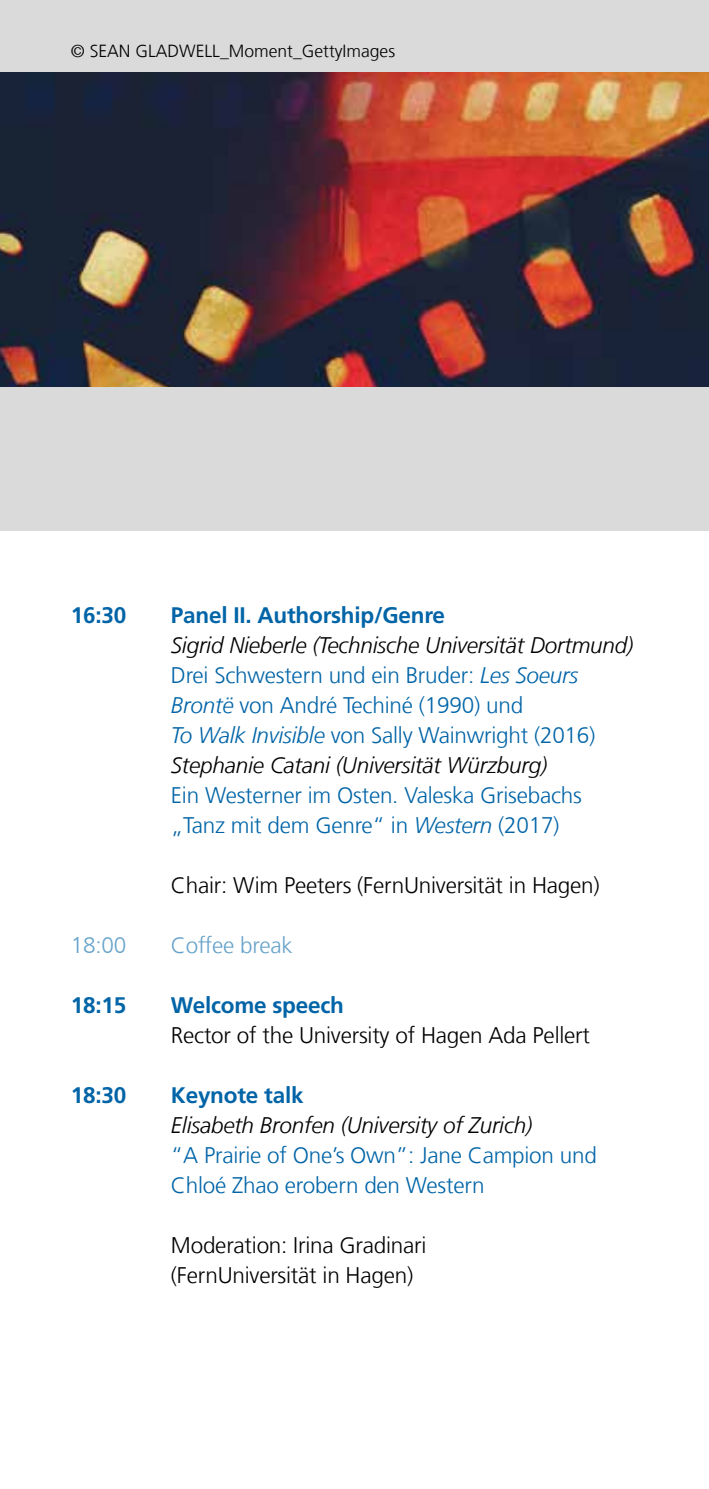
<style>
.page{position:relative;width:709px;height:1489px;background:#fff}
.page>*{position:absolute;margin:0;border:0;box-sizing:border-box;transform-origin:0 0}
.t1{font:italic 300 22.5px/30px "Frutiger LT Com";letter-spacing:-.01em;color:#000}
.t2{font:300 22.5px/30px "Frutiger LT Com";letter-spacing:-.01em;color:#0064a7}
.t3{font:300 22.5px/30px "Frutiger LT Com";letter-spacing:-.01em;color:#000}
.t4{font:700 22.5px "Frutiger LT Com";letter-spacing:-.01em;color:#0064a7}
.t5{font:300 22.5px "Frutiger LT Com";letter-spacing:-.01em;color:#66a2ca}
.t6{font:300 17.5px "Frutiger LT Com";color:#000}
.s1{font-style:normal;color:#0064a7}
.s2{color:#0064a7}
.s3{font-style:italic}
</style>
<div class="page">
<div style="left:0;top:0;width:709px;height:530px;background:#dadada"></div>
<img style="left:0;top:73px;width:709px;height:314px">
<p class="t6" style="left:71px;top:41px;width:326px">© SEAN GLADWELL_Moment_GettyImages</p>
<p class="t4" style="left:71px;top:602px;width:57px">16:30</p>
<p class="t4" style="left:171px;top:602px;width:276px">Panel II. Authorship/Genre</p>
<p class="t1" style="left:171px;top:630px;width:464px">Sigrid Nieberle (Technische Universität Dortmund)<br><span class="s1">Drei Schwestern und ein Bruder:</span> <span class="s2">Les Soeurs Brontë</span> <span class="s1">von André Techiné (1990) und<br></span><span class="s2">To Walk Invisible</span> <span class="s1">von Sally Wainwright (2016)<br></span>Stephanie Catani (Universität Würzburg)</p>
<p class="t2" style="left:171px;top:780px;width:412px">Ein Westerner im Osten. Valeska Grisebachs „Tanz mit dem Genre“ in <span class="s3">Western</span> (2017)</p>
<p class="t3" style="left:171px;top:870px;width:430px">Chair: Wim Peeters (FernUniversität in Hagen)</p>
<p class="t5" style="left:71px;top:932px;width:57px">18:00</p>
<p class="t5" style="left:171px;top:932px;width:123px">Coffee break</p>
<p class="t4" style="left:71px;top:992px;width:57px">18:15</p>
<p class="t4" style="left:171px;top:992px;width:174px">Welcome speech</p>
<p class="t3" style="left:171px;top:1020px;width:420px">Rector of the University of Hagen Ada Pellert</p>
<p class="t4" style="left:71px;top:1082px;width:57px">18:30</p>
<p class="t4" style="left:171px;top:1082px;width:134px">Keynote talk</p>
<p class="t1" style="left:171px;top:1110px;width:363px">Elisabeth Bronfen (University of Zurich)</p>
<p class="t2" style="left:171px;top:1140px;width:427px">“A Prairie of One’s Own”: Jane Campion und<br>Chloé Zhao erobern den Western</p>
<p class="t3" style="left:171px;top:1230px;width:257px">Moderation: Irina Gradinari (FernUniversität in Hagen)</p>
</div>
